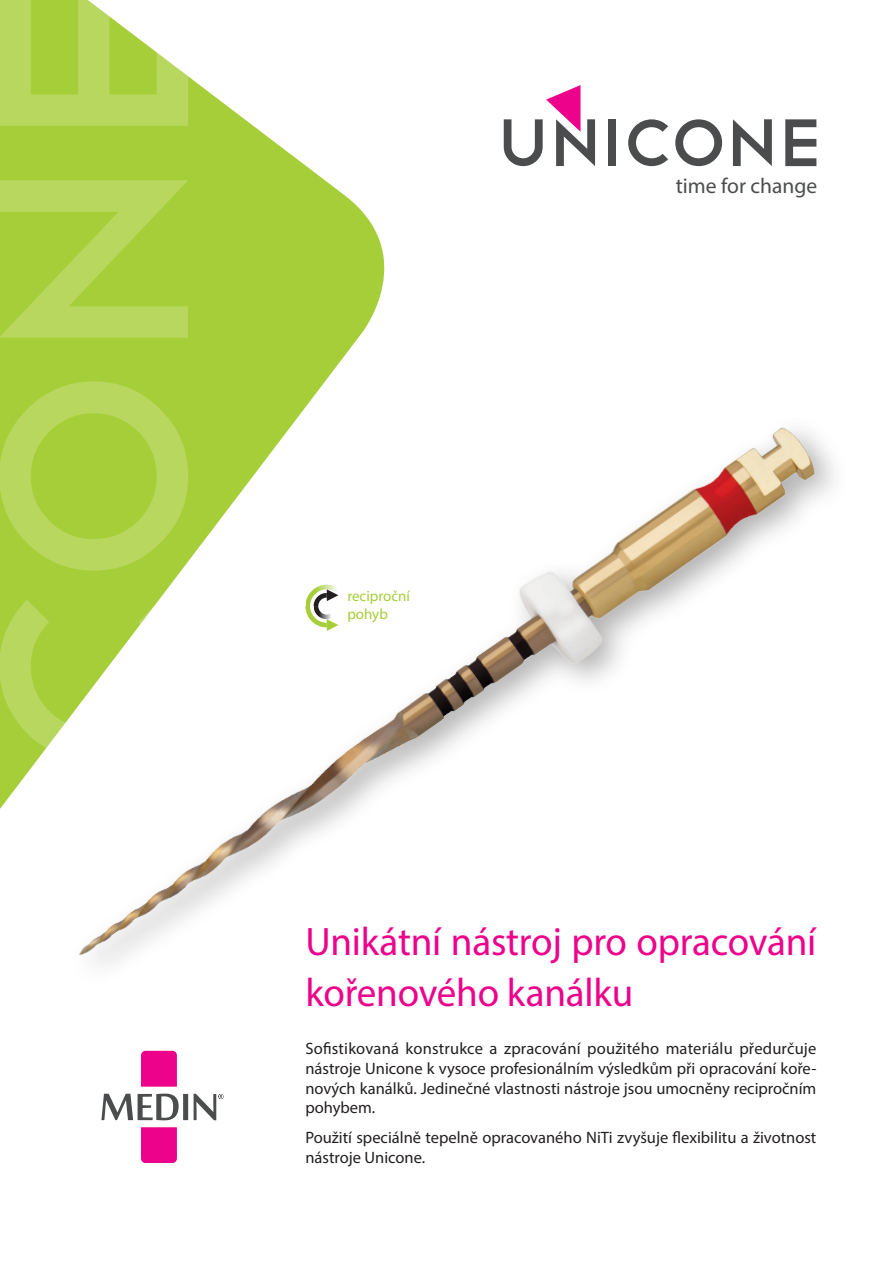
<style>
.page{position:relative;width:893px;height:1263px;background:#fff}
.page>*{position:absolute;margin:0;border:0;box-sizing:border-box;transform-origin:0 0}
.t1{font:39.9px/51px "Myriad Pro";letter-spacing:-.005em;color:#ed028c}
.t2{font:21.45px "Myriad Pro";color:#4b4c4d}
.t3{font:16.5px/19.8px "Myriad Pro";color:#231f20;text-align:justify}
.t4{font:15px/18px "Myriad Pro";color:#a6ce39}
</style>
<div class="page">
<svg style="left:0;top:76px;width:385px;height:733px;fill:#a6ce39"></svg>
<svg style="left:0;top:600px;width:34px;height:161px;background:#b0d350"></svg>
<svg style="left:0;top:381px;width:188px;height:190px;background:#aed24c"></svg>
<svg style="left:0;top:180px;width:188px;height:158px;background:#aed24b"></svg>
<svg style="left:0;top:0;width:188px;height:126px"></svg>
<img style="left:34px;top:384px;width:801px;height:533px">
<svg style="left:34px;top:895px;width:154px;height:192px"></svg>
<svg style="left:101px;top:1093px;width:122px;height:70px"></svg>
<div style="left:608px;top:119px;width:8px;height:47px;background:#4b4c4d"></div>
<svg style="left:628px;top:119px;width:40px;height:47px"></svg>
<svg style="left:675px;top:119px;width:47px;height:47px"></svg>
<svg style="left:733px;top:119px;width:39px;height:47px"></svg>
<svg style="left:785px;top:119px;width:31px;height:47px"></svg>
<svg style="left:504px;top:85px;width:91px;height:81px"></svg>
<svg style="left:305px;top:585px;width:37px;height:46px"></svg>
<p class="t4" style="left:347px;top:587px;width:64px">reciproční pohyb</p>
<h2 class="t2" style="left:676px;top:172px;width:143px">time for change</h2>
<h1 class="t1" style="left:305px;top:916px;width:512px">Unikátní nástroj pro opracování kořenového kanálku</h1>
<p class="t3" style="left:305px;top:1038px;width:513px">Sofistikovaná konstrukce a zpracování použitého materiálu předurčuje nástroje Unicone k vysoce profesionálním výsledkům při opracování koře&shy;nových kanálků. Jedinečné vlastnosti nástroje jsou umocněny recipročním pohybem.</p>
<p class="t3" style="left:305px;top:1127px;width:513px">Použití speciálně tepelně opracovaného NiTi zvyšuje flexibilitu a životnost nástroje Unicone.</p>
</div>
